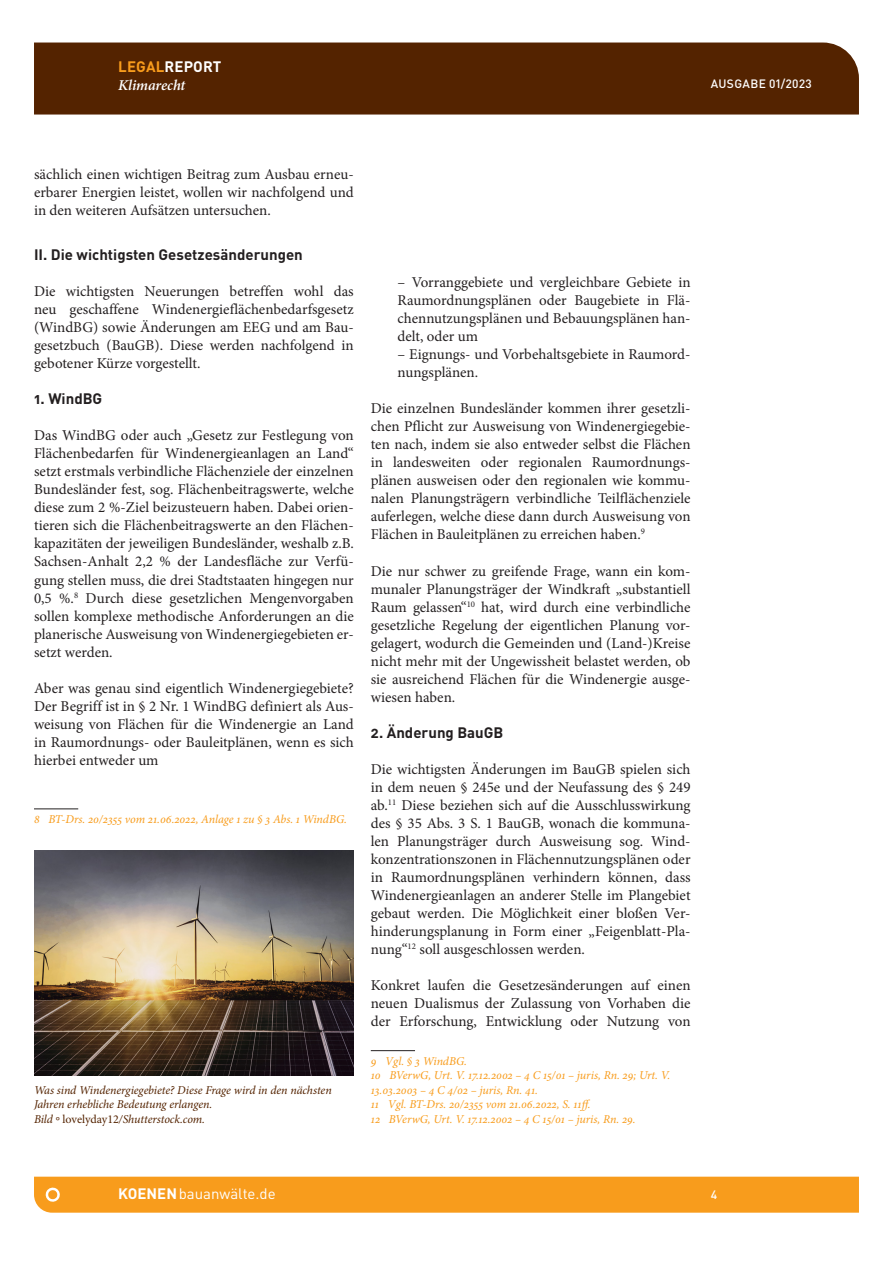
<style>
.page{position:relative;width:893px;height:1263px;background:#fff}
.page>*{position:absolute;margin:0;border:0;box-sizing:border-box;transform-origin:0 0}
.Standard_DIN_OT_10_p{font:15px/18px "Minion Pro";color:#231f20;text-align:justify}
.Heading_1{font:700 15px "DINOT";color:#231f20}
.Standard_DIN_OT_10_p-2{font:700 15px "DINOT";color:#231f20}
.t1{font:15px "DINOT";color:#fff}
.t2{font:700 15px "DINOT";letter-spacing:.01em;color:#fff}
.t3{font:italic 600 15px "Minion Pro";letter-spacing:-.01em;color:#fff}
.Fußnoten{font:italic 12px/14.4px "Minion Pro";color:#f89c1c}
.t4{font:italic 12px/14.4px "Minion Pro";letter-spacing:-.005em;color:#542300}
.t5{font:500 12px "DINOT";letter-spacing:.03em;color:#fff}
.s1{color:#f89c1c}
.s2{font-style:normal}
.s3{font-weight:700}
</style>
<div class="page">
<div style="left:34px;top:43px;width:825px;height:72px;background:#542300"></div>
<div style="left:34px;top:1177px;width:825px;height:36px;background:#f89c1c"></div>
<hr style="left:371px;top:1050px;width:44px;height:1px;background:#231f20">
<hr style="left:34px;top:809px;width:44px;height:1px;background:#231f20">
<img style="left:34px;top:851px;width:320px;height:224px">
<p class="t2" style="left:118px;top:57px;width:105px"><span class="s1">LEGAL</span>REPORT</p>
<p class="t3" style="left:118px;top:76px;width:69px">Klimarecht</p>
<p class="t5" style="left:711px;top:76px;width:103px">AUSGABE 01/2023</p>
<p class="Standard_DIN_OT_10_p" style="left:34px;top:166px;width:321px">sächlich einen wichtigen Beitrag zum Ausbau erneu&shy;erbarer Energien leistet, wollen wir nachfolgend und in den weiteren Aufsätzen untersuchen.</p>
<p class="Heading_1" style="left:34px;top:245px;width:270px">II. Die wichtigsten Gesetzesänderungen</p>
<p class="Standard_DIN_OT_10_p" style="left:34px;top:283px;width:321px">Die wichtigsten Neuerungen betreffen wohl das neu geschaffene Windenergieflächenbedarfsgesetz (WindBG) sowie Änderungen am EEG und am Bau&shy;gesetzbuch (BauGB). Diese werden nachfolgend in gebotener Kürze vorgestellt.</p>
<p class="Standard_DIN_OT_10_p-2" style="left:34px;top:389px;width:70px">1. WindBG</p>
<p class="Standard_DIN_OT_10_p" style="left:34px;top:427px;width:321px">Das WindBG oder auch „Gesetz zur Festlegung von Flächenbedarfen für Windenergieanlagen an Land“ setzt erstmals verbindliche Flächenziele der einzelnen Bundesländer fest, sog. Flächenbeitragswerte, welche diese zum 2 %-Ziel beizusteuern haben. Dabei orien&shy;tieren sich die Flächenbeitragswerte an den Flächen&shy;kapazitäten der jeweiligen Bundesländer, weshalb z.B.<br>Sachsen-Anhalt 2,2 % der Landesfläche zur Verfü&shy;gung stellen muss, die drei Stadtstaaten hingegen nur 0,5 %.<sup>8</sup> Durch diese gesetzlichen Mengenvorgaben sollen komplexe methodische Anforderungen an die planerische Ausweisung von Windenergiegebieten er&shy;setzt werden.</p>
<p class="Standard_DIN_OT_10_p" style="left:34px;top:679px;width:321px">Aber was genau sind eigentlich Windenergiegebiete?<br>Der Begriff ist in § 2 Nr. 1 WindBG definiert als Aus&shy;weisung von Flächen für die Windenergie an Land in Raumordnungs- oder Bauleitplänen, wenn es sich hierbei entweder um</p>
<p class="Fußnoten" style="left:34px;top:812px;width:315px">8 BT-Drs. 20/2355 vom 21.06.2022, Anlage 1 zu § 3 Abs. 1 WindBG.</p>
<p class="t4" style="left:34px;top:1083px;width:299px">Was sind Windenergiegebiete? Diese Frage wird in den nächsten<br>Jahren erhebliche Bedeutung erlangen.<br>Bild <span class="s2">° lovelyday12</span>/Shutterstock.com.</p>
<p class="Standard_DIN_OT_10_p" style="left:398px;top:274px;width:294px">– Vorranggebiete und vergleichbare Gebiete in Raumordnungsplänen oder Baugebiete in Flä&shy;chennutzungsplänen und Bebauungsplänen han&shy;delt, oder um</p>
<p class="Standard_DIN_OT_10_p" style="left:398px;top:346px;width:294px">– Eignungs- und Vorbehaltsgebiete in Raumord&shy;nungsplänen.</p>
<p class="Standard_DIN_OT_10_p" style="left:371px;top:400px;width:321px">Die einzelnen Bundesländer kommen ihrer gesetzli&shy;chen Pflicht zur Ausweisung von Windenergiegebie&shy;ten nach, indem sie also entweder selbst die Flächen in landesweiten oder regionalen Raumordnungs&shy;plänen ausweisen oder den regionalen wie kommu&shy;nalen Planungsträgern verbindliche Teilflächenziele auferlegen, welche diese dann durch Ausweisung von Flächen in Bauleitplänen zu erreichen haben.<sup>9</sup></p>
<p class="Standard_DIN_OT_10_p" style="left:371px;top:562px;width:321px">Die nur schwer zu greifende Frage, wann ein kom&shy;munaler Planungsträger der Windkraft „substantiell Raum gelassen“<sup>10</sup> hat, wird durch eine verbindliche gesetzliche Regelung der eigentlichen Planung vor&shy;gelagert, wodurch die Gemeinden und (Land-)Kreise nicht mehr mit der Ungewissheit belastet werden, ob sie ausreichend Flächen für die Windenergie ausge&shy;wiesen haben.</p>
<p class="Standard_DIN_OT_10_p-2" style="left:371px;top:722px;width:134px">2. Änderung BauGB</p>
<p class="Standard_DIN_OT_10_p" style="left:371px;top:760px;width:321px">Die wichtigsten Änderungen im BauGB spielen sich in dem neuen § 245e und der Neufassung des § 249 ab.<sup>11</sup> Diese beziehen sich auf die Ausschlusswirkung des § 35 Abs. 3 S. 1 BauGB, wonach die kommuna&shy;len Planungsträger durch Ausweisung sog. Wind&shy;konzentrationszonen in Flächennutzungsplänen oder in Raumordnungsplänen verhindern können, dass Windenergieanlagen an anderer Stelle im Plangebiet gebaut werden. Die Möglichkeit einer bloßen Ver&shy;hinderungsplanung in Form einer „Feigenblatt-Pla&shy;nung“<sup>12</sup> soll ausgeschlossen werden.</p>
<p class="Standard_DIN_OT_10_p" style="left:371px;top:976px;width:321px">Konkret laufen die Gesetzesänderungen auf einen neuen Dualismus der Zulassung von Vorhaben die der Erforschung, Entwicklung oder Nutzung von</p>
<p class="Fußnoten" style="left:371px;top:1054px;width:98px">9 Vgl. § 3 WindBG.</p>
<p class="Fußnoten" style="left:371px;top:1068px;width:301px">10 BVerwG, Urt. V. 17.12.2002 – 4 C 15/01 – juris, Rn. 29; Urt. V.<br>13.03.2003 – 4 C 4/02 – juris, Rn. 41.</p>
<p class="Fußnoten" style="left:371px;top:1097px;width:222px">11 Vgl. BT-Drs. 20/2355 vom 21.06.2022, S. 11ff.</p>
<p class="Fußnoten" style="left:371px;top:1111px;width:266px">12 BVerwG, Urt. V. 17.12.2002 – 4 C 15/01 – juris, Rn. 29.</p>
<p class="t1" style="left:118px;top:1184px;width:159px"><span class="s3">KOENEN</span> bauanwälte.de</p>
<p class="t5" style="left:711px;top:1187px;width:8px">4</p>
</div>
